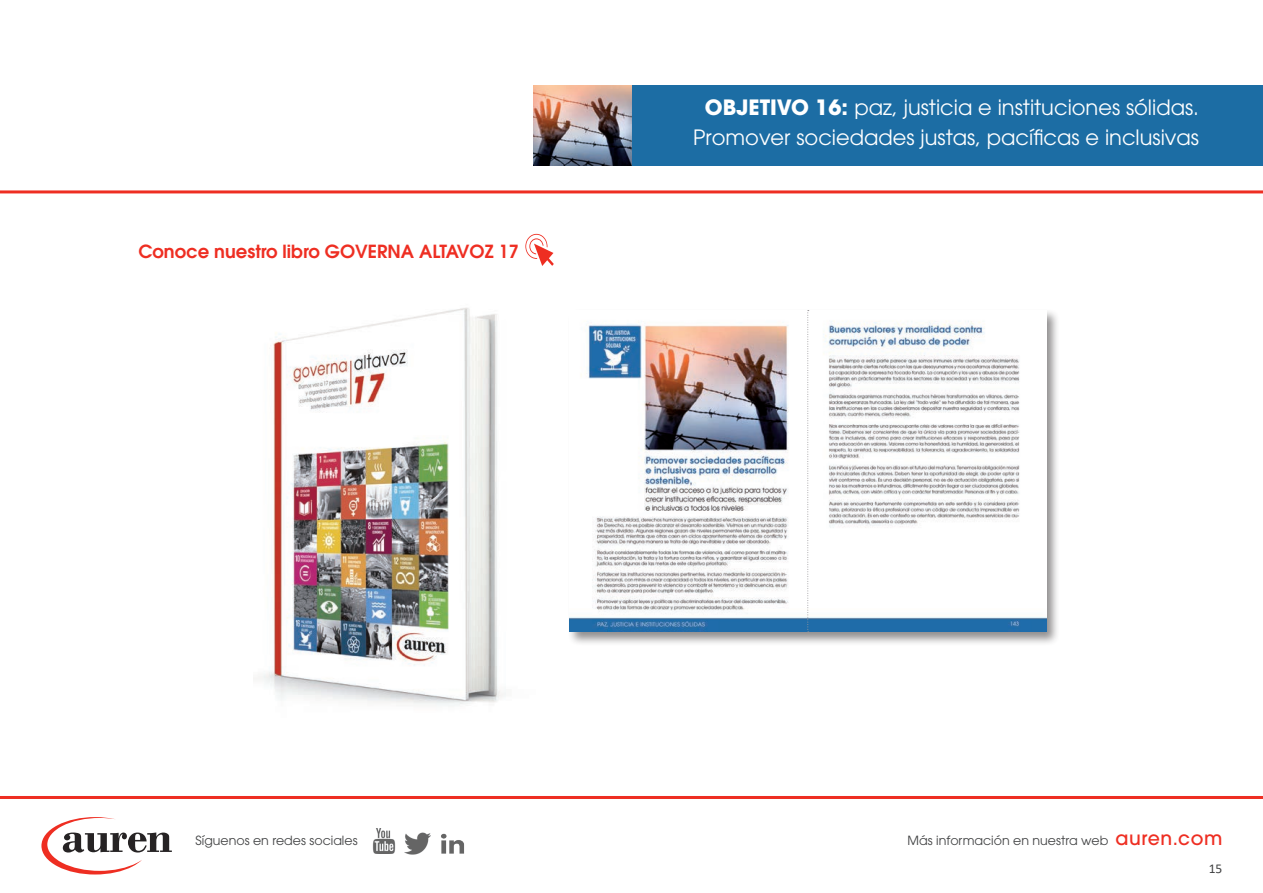
<style>
.page{position:relative;width:1263px;height:893px;background:#fff}
.page>*{position:absolute;margin:0;border:0;box-sizing:border-box;transform-origin:0 0}
.t1{font:700 23.4px "ITC Avant Garde Pro";letter-spacing:.06em;color:#fff}
.t2{font:21px/30px "ITC Avant Garde Pro";color:#fff;text-align:center}
.t3{font:600 18px "ITC Avant Garde Pro";color:#ee2e22}
.t4{font:13.5px "Calibri";color:#414243}
.t5{font:12.6px "ITC Avant Garde Pro";color:#414243}
.s1{font-weight:700}
.s2{font-weight:500;font-size:18.9px;color:#ee2e22}
</style>
<div class="page">
<hr style="left:0;top:796px;width:1263px;height:3px;background:#ee2e22">
<hr style="left:0;top:190px;width:1263px;height:3px;background:#ee2e22">
<svg style="left:41px;top:817px;width:131px;height:57px"></svg>
<div style="left:631px;top:85px;width:632px;height:81px;background:#1c6da4"></div>
<img style="left:533px;top:85px;width:99px;height:81px">
<svg style="left:525px;top:234px;width:29px;height:32px"></svg>
<img style="left:254px;top:307px;width:252px;height:399px">
<div style="left:567px;top:308px;width:493px;height:338px;background:#231f20;opacity:.5"></div>
<img style="left:569px;top:311px;width:477px;height:321px">
<svg style="left:807px;top:310px;width:2px;height:323px"></svg>
<p class="t3" style="left:138px;top:239px;width:382px">Conoce nuestro libro GOVERNA ALTAVOZ 17</p>
<p class="t2" style="left:693px;top:92px;width:507px"><span class="s1">OBJETIVO 16:</span> paz, justicia e instituciones sólidas.<br>Promover sociedades justas, pacíficas e inclusivas</p>
<p class="t1" style="left:1036px;top:116px;width:91px">ÍNDICE</p>
<p class="t5" style="left:196px;top:833px;width:163px">Síguenos en redes sociales</p>
<p class="t5" style="left:907px;top:833px;width:316px">Más información en nuestra web <span class="s2">auren.com</span></p>
<p class="t4" style="left:1209px;top:859px;width:15px">15</p>
</div>
